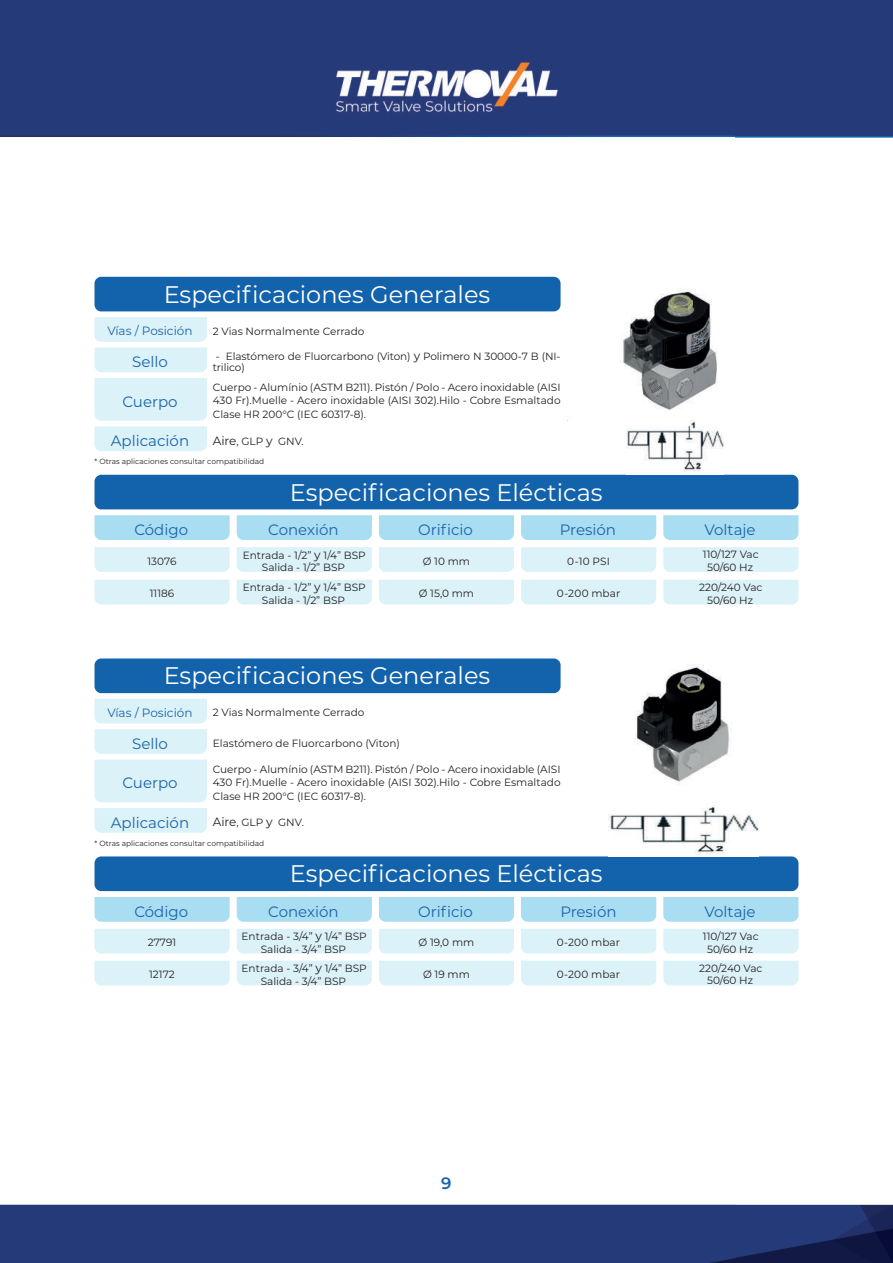
<style>
.page{position:relative;width:893px;height:1263px;background:#fff}
.page>*{position:absolute;margin:0;border:0;box-sizing:border-box;transform-origin:0 0}
.t1{font:24px "Montserrat";color:#fff}
.t2{font:600 16.5px "Montserrat";color:#1a64ab}
.t3{font:15px "Montserrat";color:#1a64ab}
.t4{font:12px "Montserrat";color:#1a64ab}
.t5{font:10.5px/12.6px "Montserrat";color:#231f20;text-align:center}
.t6{font:7.5px "Montserrat";color:#231f20}
.s1{font-size:12px}
</style>
<div class="page">
<img style="left:0;top:0;width:893px;height:1263px">
<div style="left:95px;top:699px;width:112px;height:24px;background:#dcf2f9"></div>
<svg style="left:94px;top:317px;width:113px;height:55px;background:#dff3f9"></svg>
<div style="left:95px;top:729px;width:112px;height:25px;background:#dcf2f9"></div>
<div style="left:95px;top:760px;width:112px;height:42px;background:#dcf2f9"></div>
<svg style="left:94px;top:378px;width:113px;height:73px;background:#dff3f9"></svg>
<div style="left:95px;top:808px;width:112px;height:25px;background:#dcf2f9"></div>
<div style="left:94px;top:277px;width:467px;height:34px;background:#1363ac;border-radius:7px"></div>
<div style="left:95px;top:658px;width:466px;height:35px;background:#1363ac;border-radius:7px"></div>
<div style="left:94px;top:475px;width:704px;height:34px;background:#1363ac;border-radius:7px"></div>
<div style="left:95px;top:856px;width:703px;height:35px;background:#1363ac;border-radius:7px"></div>
<div style="left:237px;top:515px;width:135px;height:25px;background:#a9ddf1"></div>
<div style="left:237px;top:897px;width:135px;height:25px;background:#a9ddf1"></div>
<div style="left:95px;top:515px;width:135px;height:25px;background:#a9ddf1"></div>
<div style="left:95px;top:897px;width:135px;height:25px;background:#a9ddf1"></div>
<div style="left:379px;top:547px;width:135px;height:25px;background:#dcf2f9"></div>
<div style="left:379px;top:580px;width:135px;height:24px;background:#dcf2f9"></div>
<div style="left:379px;top:929px;width:135px;height:24px;background:#dcf2f9"></div>
<div style="left:379px;top:961px;width:135px;height:24px;background:#dcf2f9"></div>
<div style="left:663px;top:547px;width:135px;height:25px;background:#dcf2f9"></div>
<div style="left:663px;top:580px;width:135px;height:24px;background:#dcf2f9"></div>
<div style="left:663px;top:929px;width:135px;height:24px;background:#dcf2f9"></div>
<div style="left:663px;top:961px;width:135px;height:24px;background:#dcf2f9"></div>
<div style="left:379px;top:515px;width:135px;height:25px;background:#a9ddf1"></div>
<div style="left:379px;top:897px;width:135px;height:25px;background:#a9ddf1"></div>
<div style="left:663px;top:515px;width:135px;height:25px;background:#a9ddf1"></div>
<div style="left:663px;top:897px;width:135px;height:25px;background:#a9ddf1"></div>
<div style="left:521px;top:515px;width:135px;height:25px;background:#a9ddf1"></div>
<div style="left:521px;top:897px;width:135px;height:25px;background:#a9ddf1"></div>
<div style="left:521px;top:547px;width:135px;height:25px;background:#dcf2f9"></div>
<div style="left:521px;top:580px;width:135px;height:24px;background:#dcf2f9"></div>
<div style="left:521px;top:929px;width:135px;height:24px;background:#dcf2f9"></div>
<div style="left:521px;top:961px;width:135px;height:24px;background:#dcf2f9"></div>
<img style="left:568px;top:277px;width:208px;height:144px">
<img style="left:583px;top:658px;width:215px;height:144px">
<div style="left:237px;top:547px;width:135px;height:25px;background:#dcf2f9"></div>
<div style="left:237px;top:580px;width:135px;height:24px;background:#dcf2f9"></div>
<div style="left:237px;top:929px;width:135px;height:24px;background:#dcf2f9"></div>
<div style="left:237px;top:961px;width:135px;height:24px;background:#dcf2f9"></div>
<div style="left:94px;top:547px;width:136px;height:25px;background:#dcf2f9"></div>
<div style="left:94px;top:580px;width:136px;height:24px;background:#dcf2f9"></div>
<div style="left:95px;top:929px;width:135px;height:24px;background:#dcf2f9"></div>
<div style="left:95px;top:961px;width:135px;height:24px;background:#dcf2f9"></div>
<img style="left:626px;top:421px;width:98px;height:54px">
<img style="left:608px;top:802px;width:150px;height:54px">
<h1 class="t1" style="left:164px;top:278px;width:328px">Especificaciones Generales</h1>
<p class="t4" style="left:107px;top:323px;width:87px">Vías / Posición</p>
<p class="t5" style="left:213px;top:324px;width:153px">2 Vias Normalmente Cerrado</p>
<h3 class="t3" style="left:132px;top:351px;width:37px">Sello</h3>
<p class="t5" style="left:213px;top:351px;width:349px;line-height:10.5px;text-align:left">- Elastómero de Fluorcarbono (Viton) <span class="s1">y</span> Polimero N 30000-7 B (NI&shy;trilico)</p>
<h3 class="t3" style="left:122px;top:391px;width:57px">Cuerpo</h3>
<p class="t5" style="left:213px;top:380px;width:349px;line-height:13.5px;text-align:justify">Cuerpo - Alumínio (ASTM B211). Pistón / Polo - Acero inoxidable (AISI 430 Fr).Muelle - Acero inoxidable (AISI 302).Hilo - Cobre Esmaltado Clase HR 200°C (IEC 60317-8).</p>
<h3 class="t3" style="left:111px;top:430px;width:80px">Aplicación</h3>
<p class="t5" style="left:213px;top:434px;width:93px"><span class="s1">Aire</span>, GLP <span class="s1">y</span> GNV.</p>
<p class="t6" style="left:95px;top:456px;width:171px">* Otras aplicaciones consultar compatibilidad</p>
<h1 class="t1" style="left:290px;top:476px;width:314px">Especificaciones Elécticas</h1>
<h3 class="t3" style="left:134px;top:519px;width:55px">Código</h3>
<p class="t5" style="left:148px;top:554px;width:30px">13076</p>
<p class="t5" style="left:150px;top:587px;width:26px">11186</p>
<h3 class="t3" style="left:268px;top:519px;width:72px">Conexión</h3>
<p class="t5" style="left:243px;top:548px;width:124px">Entrada - 1/2” <span class="s1">y</span> 1/4” BSP<br>Salida - 1/2” BSP</p>
<p class="t5" style="left:243px;top:581px;width:124px">Entrada - 1/2” <span class="s1">y</span> 1/4” BSP<br>Salida - 1/2” BSP</p>
<h3 class="t3" style="left:418px;top:519px;width:56px">Orificio</h3>
<p class="t5" style="left:423px;top:554px;width:49px">Ø 10 mm</p>
<p class="t5" style="left:419px;top:587px;width:57px">Ø 15,0 mm</p>
<h1 class="t1" style="left:164px;top:659px;width:328px">Especificaciones Generales</h1>
<p class="t4" style="left:107px;top:704px;width:87px">Vías / Posición</p>
<h3 class="t3" style="left:132px;top:733px;width:37px">Sello</h3>
<p class="t5" style="left:213px;top:706px;width:153px">2 Vias Normalmente Cerrado</p>
<p class="t5" style="left:213px;top:736px;width:189px">Elastómero de Fluorcarbono (Viton)</p>
<h3 class="t3" style="left:560px;top:519px;width:58px">Presión</h3>
<p class="t5" style="left:567px;top:554px;width:44px">0-10 PSI</p>
<p class="t5" style="left:557px;top:587px;width:65px">0-200 mbar</p>
<h3 class="t3" style="left:122px;top:773px;width:57px">Cuerpo</h3>
<h3 class="t3" style="left:111px;top:812px;width:80px">Aplicación</h3>
<p class="t5" style="left:213px;top:762px;width:349px;line-height:13.5px;text-align:justify">Cuerpo - Alumínio (ASTM B211). Pistón / Polo - Acero inoxidable (AISI 430 Fr).Muelle - Acero inoxidable (AISI 302).Hilo - Cobre Esmaltado Clase HR 200°C (IEC 60317-8).</p>
<p class="t5" style="left:213px;top:816px;width:93px"><span class="s1">Aire</span>, GLP <span class="s1">y</span> GNV.</p>
<p class="t6" style="left:95px;top:838px;width:171px">* Otras aplicaciones consultar compatibilidad</p>
<h1 class="t1" style="left:290px;top:857px;width:314px">Especificaciones Elécticas</h1>
<h3 class="t3" style="left:134px;top:901px;width:55px">Código</h3>
<p class="t5" style="left:148px;top:936px;width:30px">27791</p>
<p class="t5" style="left:149px;top:968px;width:27px">12172</p>
<h3 class="t3" style="left:268px;top:901px;width:72px">Conexión</h3>
<p class="t5" style="left:242px;top:930px;width:127px">Entrada - 3/4” <span class="s1">y</span> 1/4” BSP<br>Salida - 3/4” BSP</p>
<p class="t5" style="left:242px;top:962px;width:127px">Entrada - 3/4” <span class="s1">y</span> 1/4” BSP<br>Salida - 3/4” BSP</p>
<h3 class="t3" style="left:418px;top:901px;width:56px">Orificio</h3>
<p class="t5" style="left:419px;top:936px;width:57px">Ø 19,0 mm</p>
<p class="t5" style="left:423px;top:968px;width:48px">Ø 19 mm</p>
<h2 class="t2" style="left:441px;top:1171px;width:12px">9</h2>
<h3 class="t3" style="left:560px;top:901px;width:58px">Presión</h3>
<p class="t5" style="left:557px;top:936px;width:65px">0-200 mbar</p>
<p class="t5" style="left:557px;top:968px;width:65px">0-200 mbar</p>
<h3 class="t3" style="left:704px;top:519px;width:53px">Voltaje</h3>
<p class="t5" style="left:703px;top:548px;width:57px">110/127 Vac<br>50/60 Hz</p>
<p class="t5" style="left:699px;top:580px;width:65px">220/240 Vac<br>50/60 Hz</p>
<h3 class="t3" style="left:704px;top:901px;width:53px">Voltaje</h3>
<p class="t5" style="left:703px;top:929px;width:57px">110/127 Vac<br>50/60 Hz</p>
<p class="t5" style="left:699px;top:961px;width:65px">220/240 Vac<br>50/60 Hz</p>
</div>
